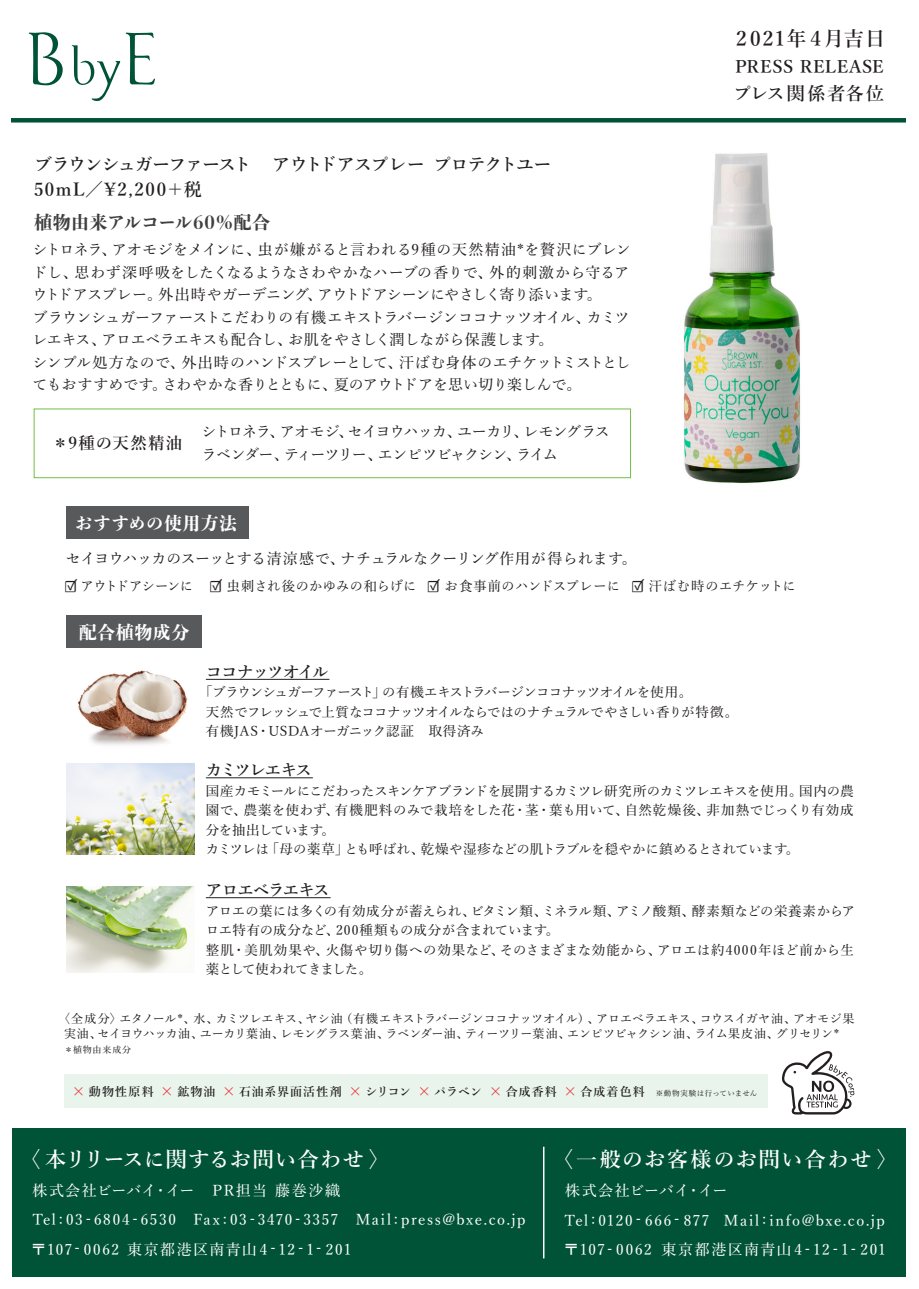
<style>
.page{position:relative;width:919px;height:1289px;background:#fff}
.page>*{position:absolute;margin:0;border:0;box-sizing:border-box;transform-origin:0 0}
.t1{font:600 21px "Yu Min";letter-spacing:.03em;color:#fff}
.t2{font:600 21px "Yu Min";letter-spacing:.095em;color:#fff}
.t3{font:600 20.25px "Yu Min";letter-spacing:.065em;color:#231f20}
.t4{font:600 18px/25.5px "Yu Min";letter-spacing:-.045em;color:#231f20}
.t5{font:800 18px "Yu Min";letter-spacing:.025em;color:#fff}
.t6{font:800 18px "Yu Min";letter-spacing:.02em;color:#3f3f40}
.t7{font:600 18px "Yu Min";letter-spacing:.1em;color:#231f20}
.t8{font:600 17.25px "Yu Min";letter-spacing:.035em;color:#231f20}
.t9{font:600 16.5px "Yu Min";letter-spacing:-.075em;color:#231f20}
.t10{font:600 16.5px "Yu Min";letter-spacing:-.055em;color:#231f20}
.t11{font:600 16.5px "Yu Min";letter-spacing:.07em;color:#231f20}
.t12{font:600 16.5px "Yu Min";letter-spacing:-.095em;color:#231f20}
.t13{font:500 15px/22.5px "Yu Min";letter-spacing:-.02em;color:#231f20}
.t14{font:500 15px/29.2px "Yu Min";letter-spacing:.105em;color:#fff}
.t15{font:500 15px/22.5px "Yu Min";letter-spacing:-.065em;color:#231f20}
.t16{font:500 13.5px/19.5px "Yu Min";letter-spacing:-.015em;color:#231f20}
.t17{font:500 13.5px/19.5px "Yu Min";letter-spacing:-.04em;color:#231f20}
.t18{font:500 13.5px "Yu Min";letter-spacing:.015em;color:#231f20}
.t19{font:500 12px/15px "Yu Min";letter-spacing:-.02em;color:#231f20}
.t20{font:600 12px "Yu Min";letter-spacing:.08em;color:#231f20}
.t21{font:500 9px "Yu Min";letter-spacing:.095em;color:#231f20}
.s1{font-family:"Source Code Variable";font-weight:400;font-size:16.5px}
.s2{font-size:15px;color:#ee1d23}
.s3{font-weight:500;font-size:7.5px}
</style>
<div class="page">
<img style="left:77px;top:670px;width:112px;height:75px">
<img style="left:67px;top:886px;width:127px;height:86px">
<img style="left:66px;top:763px;width:128px;height:91px">
<div style="left:65px;top:1074px;width:703px;height:33px;background:#e8f4ec"></div>
<img style="left:683px;top:153px;width:118px;height:331px">
<div style="left:66px;top:506px;width:182px;height:33px;background:#58595b"></div>
<div style="left:66px;top:615px;width:135px;height:33px;background:#58595b"></div>
<hr style="left:206px;top:679px;width:123px;height:1px;background:#231f20">
<hr style="left:206px;top:777px;width:107px;height:1px;background:#231f20">
<hr style="left:206px;top:897px;width:124px;height:1px;background:#231f20">
<svg style="left:782px;top:1051px;width:72px;height:63px"></svg>
<div style="left:34px;top:408px;width:597px;height:70px;border:1px solid #71bf44"></div>
<div style="left:12px;top:1128px;width:893px;height:148px;background:#005336"></div>
<hr style="left:12px;top:118px;width:893px;height:4px;background:#005336">
<svg style="left:28px;top:32px;width:35px;height:53px"></svg>
<svg style="left:72px;top:32px;width:83px;height:69px"></svg>
<hr style="left:543px;top:1146px;width:1px;height:112px;background:#fff">
<p class="t4" style="left:34px;top:151px;width:519px">ブラウンシュガーファースト　アウトドアスプレー プロテクトユー<br>50mL／¥2,200＋税</p>
<p class="t6" style="left:34px;top:209px;width:237px">植物由来アルコール60％配合</p>
<p class="t13" style="left:32px;top:237px;width:599px">シトロネラ、アオモジをメインに、虫が嫌がると言われる9種の天然精油*を贅沢にブレンドし、思わず深呼吸をしたくなるようなさわやかなハーブの香りで、外的刺激から守るアウトドアスプレー。外出時やガーデニング、アウトドアシーンにやさしく寄り添います。<br>ブラウンシュガーファーストこだわりの有機エキストラバージンココナッツオイル、カミツレエキス、アロエベラエキスも配合し、お肌をやさしく潤しながら保護します。<br>シンプル処方なので、外出時のハンドスプレーとして、汗ばむ身体のエチケットミストとしてもおすすめです。さわやかな香りとともに、夏のアウトドアを思い切り楽しんで。</p>
<p class="t11" style="left:52px;top:434px;width:132px">＊9種の天然精油</p>
<p class="t15" style="left:201px;top:419px;width:410px">シトロネラ、アオモジ、セイヨウハッカ、ユーカリ、レモングラスラベンダー、ティーツリー、エンピツビャクシン、ライム</p>
<p class="t5" style="left:75px;top:509px;width:164px">おすすめの使用方法</p>
<h2 class="t3" style="left:736px;top:27px;width:151px">2021年 4月吉日</h2>
<p class="t8" style="left:735px;top:57px;width:150px">PRESS RELEASE</p>
<p class="t7" style="left:733px;top:84px;width:152px">プレス関係者各位</p>
<p class="t13" style="left:66px;top:545px;width:572px">セイヨウハッカのスーッとする清涼感で、ナチュラルなクーリング作用が得られます。</p>
<p class="t18" style="left:66px;top:573px;width:731px"><span class="s1">☑</span> アウトドアシーンに <span class="s1">☑</span> 虫刺され後のかゆみの和らげに <span class="s1">☑</span> お食事前のハンドスプレーに <span class="s1">☑</span> 汗ばむ時のエチケットに</p>
<p class="t5" style="left:79px;top:618px;width:112px">配合植物成分</p>
<p class="t9" style="left:206px;top:662px;width:124px">ココナッツオイル</p>
<p class="t17" style="left:206px;top:681px;width:534px;text-indent:-7px">「ブラウンシュガーファースト」の有機エキストラバージンココナッツオイルを使用。<br>天然でフレッシュで上質なココナッツオイルならではのナチュラルでやさしい香りが特徴。有機JAS・USDAオーガニック認証　取得済み</p>
<p class="t12" style="left:206px;top:760px;width:108px">カミツレエキス</p>
<p class="t16" style="left:206px;top:779px;width:649px">国産カモミールにこだわったスキンケアブランドを展開するカミツレ研究所のカミツレエキスを使用。国内の農園で、農薬を使わず、有機肥料のみで栽培をした花・茎・葉も用いて、自然乾燥後、非加熱でじっくり有効成分を抽出しています。<br>カミツレは「母の薬草」とも呼ばれ、乾燥や湿疹などの肌トラブルを穏やかに鎮めるとされています。</p>
<p class="t10" style="left:206px;top:880px;width:125px">アロエベラエキス</p>
<p class="t16" style="left:206px;top:899px;width:650px">アロエの葉には多くの有効成分が蓄えられ、ビタミン類、ミネラル類、アミノ酸類、酵素類などの栄養素からアロエ特有の成分など、200種類もの成分が含まれています。<br>整肌・美肌効果や、火傷や切り傷への効果など、そのさまざまな効能から、アロエは約4000年ほど前から生薬として使われてきました。</p>
<p class="t19" style="left:64px;top:1009px;width:791px;text-indent:-6px">〈全成分〉エタノール*、水、カミツレエキス、ヤシ油（有機エキストラバージンココナッツオイル）、アロエベラエキス、コウスイガヤ油、アオモジ果実油、セイヨウハッカ油、ユーカリ葉油、レモングラス葉油、ラベンダー油、ティーツリー葉油、エンピツビャクシン油、ライム果皮油、グリセリン*</p>
<p class="t21" style="left:64px;top:1041px;width:69px">＊植物由来成分</p>
<p class="t20" style="left:71px;top:1084px;width:687px"><span class="s2">×</span> 動物性原料 <span class="s2">×</span> 鉱物油 <span class="s2">×</span> 石油系界面活性剤 <span class="s2">×</span> シリコン <span class="s2">×</span> パラベン <span class="s2">×</span> 合成香料 <span class="s2">×</span> 合成着色料 <span class="s3">※動物実験は行っていません</span></p>
<h1 class="t1" style="left:19px;top:1147px;width:372px">〈 本リリースに関するお問い合わせ〉</h1>
<p class="t14" style="left:31px;top:1174px;width:496px">株式会社ビーバイ・イー　PR担当 藤巻沙織<br>Tel:03-6804-6530 Fax:03-3470-3357 Mail:press@bxe.co.jp〒107- 0062 東京都港区南青山4-12-1- 201</p>
<h1 class="t2" style="left:552px;top:1147px;width:347px">〈一般のお客様のお問い合わせ〉</h1>
<p class="t14" style="left:563px;top:1174px;width:323px">株式会社ビーバイ・イー<br>Tel:0120- 666- 877 Mail:info@bxe.co.jp〒107- 0062 東京都港区南青山4-12-1- 201</p>
</div>
